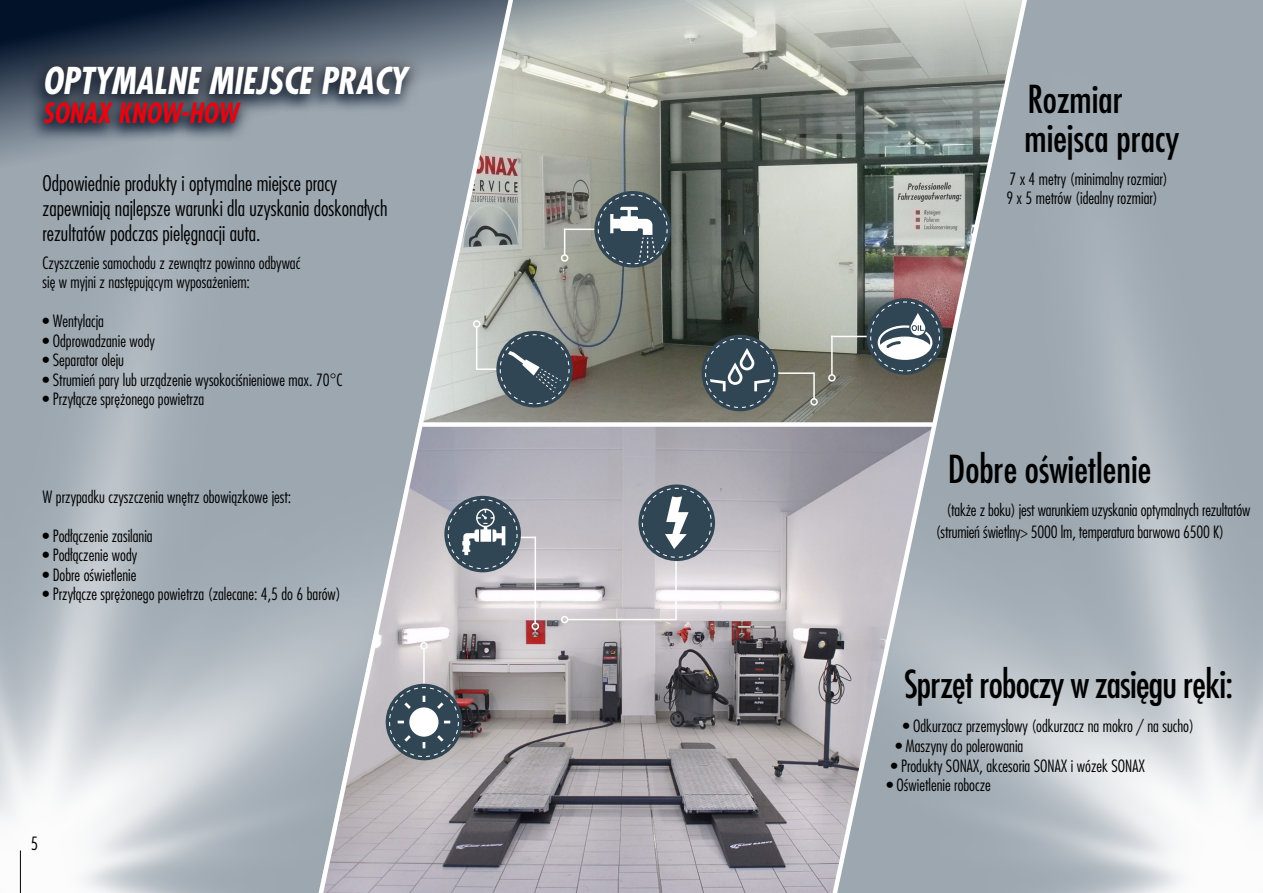
<style>
.page{position:relative;width:1263px;height:893px;background:#fff}
.page>*{position:absolute;margin:0;border:0;box-sizing:border-box;transform-origin:0 0}
.t1{font:37.5px/39px "Futura Std Cnd WD";color:#000}
.t2{font:37.5px "Futura Std Cnd WD";letter-spacing:-.02em;color:#000}
.t3{font:italic 700 36px "Futura Std Cnd Bd Obl WD";color:#fff;scale:.95 1}
.t4{font:italic 700 27px "Futura Std Cnd Bd Obl WD";color:#e30613;scale:.95 1}
.t5{font:21px/25.2px "Futura Std Cnd Light WD";color:#000}
.t6{font:17.85px "Futura Std Cnd Light WD";color:#000}
.t7{font:16.5px/19.5px "Futura Std Cnd Light WD";color:#000}
</style>
<div class="page">
<img style="left:519px;top:205px;width:306px;height:217px">
<img style="left:519px;top:427px;width:306px;height:466px">
<svg style="left:825px;top:0;width:208px;height:893px;background:#a5aaae"></svg>
<svg style="left:0;top:0;width:945px;height:205px;background:#8a9190"></svg>
<svg style="left:311px;top:0;width:208px;height:893px;background:#a6aab0"></svg>
<div style="left:420px;top:422px;width:513px;height:5px;background:#fff"></div>
<hr style="left:20px;top:850px;width:1px;height:43px;background:#000">
<div style="left:26px;top:47px;width:402px;height:95px;background:#503727;opacity:.7"></div>
<hr style="left:477px;top:368px;width:20px;height:2px;background:#fff">
<hr style="left:476px;top:327px;width:1px;height:43px;background:#fff">
<div style="left:473px;top:320px;width:7px;height:8px;border:2px solid #fff;border-radius:50%"></div>
<hr style="left:831px;top:336px;width:36px;height:1px;background:#fff">
<hr style="left:831px;top:336px;width:2px;height:39px;background:#fff">
<div style="left:828px;top:374px;width:8px;height:8px;border:2px solid #fff;border-radius:50%"></div>
<hr style="left:564px;top:229px;width:35px;height:1px;background:#fff">
<svg style="left:564px;top:230px;width:1px;height:24px"></svg>
<div style="left:561px;top:254px;width:7px;height:8px;border:2px solid #fff;border-radius:50%"></div>
<hr style="left:772px;top:372px;width:42px;height:2px;background:#fff">
<hr style="left:813px;top:372px;width:2px;height:27px;background:#fff">
<div style="left:810px;top:398px;width:8px;height:8px;border:2px solid #fff;border-radius:50%"></div>
<hr style="left:500px;top:537px;width:36px;height:1px;background:#fff">
<hr style="left:534px;top:537px;width:2px;height:86px;background:#fff">
<div style="left:531px;top:622px;width:8px;height:8px;border:2px solid #fff;border-radius:50%"></div>
<svg style="left:594px;top:191px;width:77px;height:77px"></svg>
<svg style="left:598px;top:194px;width:70px;height:70px;background:#5a6973"></svg>
<div style="left:496px;top:331px;width:77px;height:76px;background:#314655;border-radius:50%"></div>
<svg style="left:500px;top:334px;width:70px;height:70px"></svg>
<div style="left:867px;top:298px;width:76px;height:77px;background:#314655;border-radius:50%"></div>
<svg style="left:870px;top:301px;width:70px;height:70px"></svg>
<hr style="left:423px;top:649px;width:2px;height:35px;background:#fff">
<div style="left:420px;top:642px;width:8px;height:8px;border:2px solid #fff;border-radius:50%"></div>
<div style="left:444px;top:496px;width:77px;height:76px;background:#314655;border-radius:50%"></div>
<svg style="left:448px;top:499px;width:70px;height:70px"></svg>
<div style="left:702px;top:335px;width:76px;height:76px;background:#314655;border-radius:50%"></div>
<svg style="left:705px;top:338px;width:70px;height:70px"></svg>
<hr style="left:675px;top:552px;width:2px;height:68px;background:#fff">
<hr style="left:568px;top:619px;width:109px;height:1px;background:#fff">
<div style="left:561px;top:616px;width:7px;height:7px;border:2px solid #fff;border-radius:50%"></div>
<div style="left:386px;top:684px;width:76px;height:76px;background:#314655;border-radius:50%"></div>
<svg style="left:389px;top:687px;width:70px;height:70px"></svg>
<svg style="left:638px;top:484px;width:77px;height:77px"></svg>
<svg style="left:642px;top:488px;width:70px;height:70px;background:#5f6e7a"></svg>
<h2 class="t3" style="left:43px;top:58px;width:385px">OPTYMALNE MIEJSCE PRACY</h2>
<h3 class="t4" style="left:43px;top:96px;width:207px">SONAX KNOW-HOW</h3>
<p class="t5" style="left:43px;top:170px;width:347px">Odpowiednie produkty i optymalne miejsce pracy zapewniają najlepsze warunki dla uzyskania doskonałych rezultatów podczas pielęgnacji auta.</p>
<p class="t7" style="left:43px;top:253px;width:259px">Czyszczenie samochodu z zewnątrz powinno odbywać się w myjni z następującym wyposażeniem:</p>
<p class="t7" style="left:43px;top:311px;width:63px">• Wentylacja</p>
<p class="t7" style="left:43px;top:331px;width:114px">• Odprowadzanie wody</p>
<p class="t7" style="left:43px;top:350px;width:83px">• Separator oleju</p>
<p class="t7" style="left:43px;top:370px;width:301px">• Strumień pary lub urządzenie wysokociśnieniowe max. 70°C</p>
<p class="t7" style="left:43px;top:389px;width:163px">• Przyłącze sprężonego powietrza</p>
<p class="t7" style="left:43px;top:487px;width:250px">W przypadku czyszczenia wnętrz obowiązkowe jest:</p>
<p class="t7" style="left:43px;top:526px;width:112px">• Podłączenie zasilania</p>
<p class="t7" style="left:43px;top:545px;width:96px">• Podłączenie wody</p>
<p class="t7" style="left:43px;top:565px;width:95px">• Dobre oświetlenie</p>
<p class="t7" style="left:43px;top:584px;width:300px">• Przyłącze sprężonego powietrza (zalecane: 4,5 do 6 barów)</p>
<p class="t6" style="left:31px;top:833px;width:9px">5</p>
<h1 class="t1" style="left:1024px;top:79px;width:156px">Rozmiar miejsca pracy</h1>
<p class="t7" style="left:1006px;top:168px;width:163px">7 x 4 metry (minimalny rozmiar)<br>9 x 5 metrów (idealny rozmiar)</p>
<h1 class="t1" style="left:948px;top:449px;width:205px">Dobre oświetlenie</h1>
<p class="t7" style="left:936px;top:499px;width:316px;line-height:21.8px;text-indent:10px">(także z boku) jest warunkiem uzyskania optymalnych rezultatów (strumień świetlny&gt; 5000 lm, temperatura barwowa 6500 K)</p>
<h1 class="t2" style="left:904px;top:661px;width:330px">Sprzęt roboczy w zasięgu ręki:</h1>
<p class="t7" style="left:903px;top:716px;width:293px">• Odkurzacz przemysłowy (odkurzacz na mokro / na sucho)</p>
<p class="t7" style="left:895px;top:736px;width:129px">• Maszyny do polerowania</p>
<p class="t7" style="left:891px;top:756px;width:256px">• Produkty SONAX, akcesoria SONAX i wózek SONAX</p>
<p class="t7" style="left:886px;top:776px;width:106px">• Oświetlenie robocze</p>
</div>
